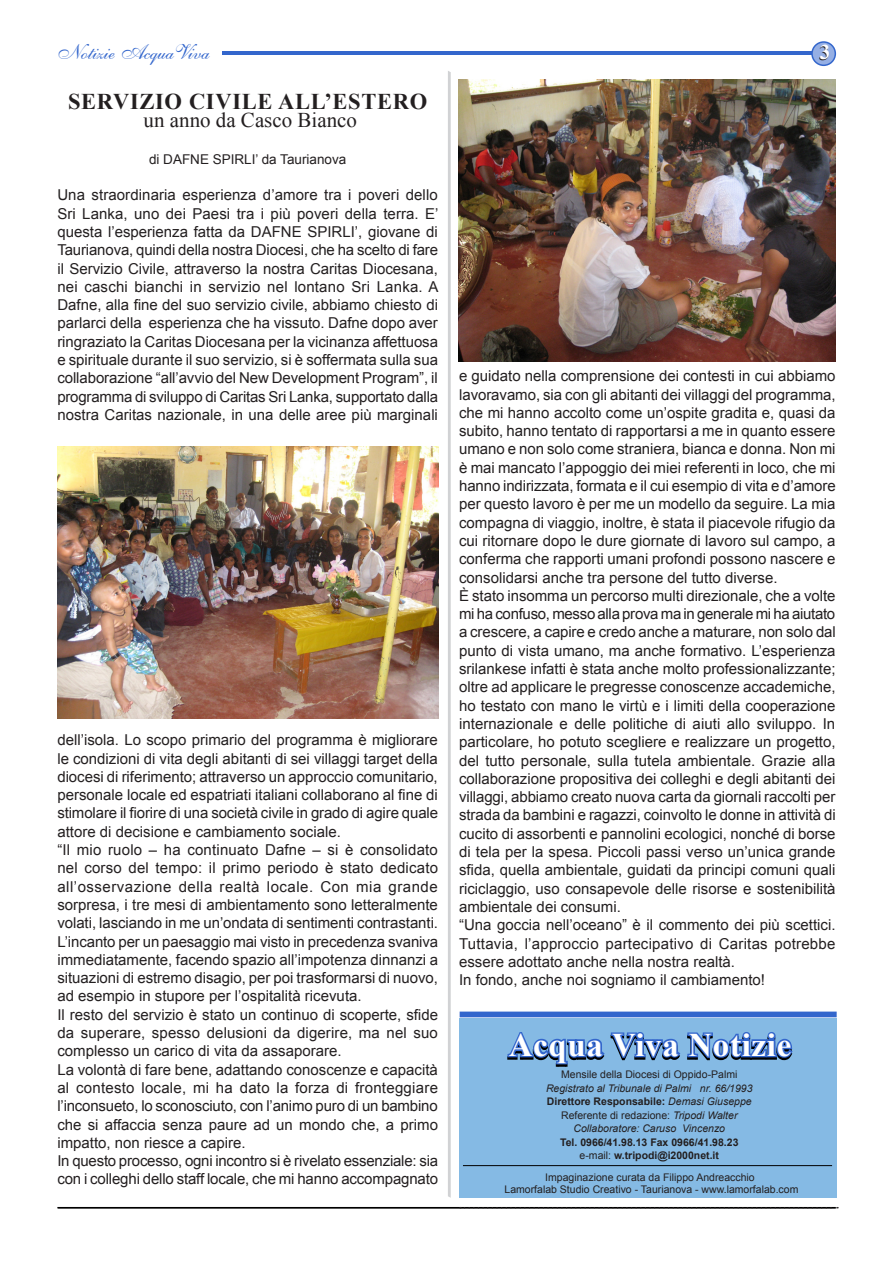
<style>
.page{position:relative;width:893px;height:1263px;background:#fff}
.page>*{position:absolute;margin:0;border:0;box-sizing:border-box;transform-origin:0 0}
.t1{font:700 33px "Times New Roman";letter-spacing:.02em;color:#fff}
.t2{font:700 22.5px "Times New Roman";letter-spacing:.03em;color:#231f20}
.t3{font:21px "Times New Roman";color:#231f20}
.t4{font:21px "English 111 Vivace BT";color:#36c}
.t5{font:700 21px "Times New Roman";color:#231f20}
.t6{font:15px/18.3px "Arial";color:#231f20;text-align:justify}
.t7{font:13.5px "Arial";color:#231f20}
.t8{font:10.5px "Arial";color:#231f20}
.t9{font:700 10.5px "Arial";color:#231f20}
.t10{font:italic 10.5px "Arial";color:#231f20}
.s1{font-weight:400;font-style:italic}
.s2{font-style:italic}
.s3{font-weight:400}
</style>
<div class="page">
<hr style="left:223px;top:52px;width:589px;height:3px;background:#36c">
<div style="left:812px;top:42px;width:23px;height:23px;background:#95afe4;border-radius:50%"></div>
<div style="left:811px;top:41px;width:25px;height:25px;border:2px solid #36c;border-radius:50%"></div>
<svg style="left:448px;top:71px;width:3px;height:1127px;background:#d5d6d7"></svg>
<hr style="left:57px;top:1207px;width:779px;height:1px;background:#000">
<svg style="left:460px;top:1207px;width:378px;height:1px"></svg>
<div style="left:460px;top:1018px;width:377px;height:179px;background:#85bae4"></div>
<svg style="left:460px;top:1011px;width:377px;height:6px"></svg>
<hr style="left:463px;top:1165px;width:369px;height:1px;background:#000">
<svg style="left:506px;top:1011px;width:288px;height:56px"></svg>
<img style="left:57px;top:446px;width:381px;height:272px">
<img style="left:459px;top:80px;width:376px;height:282px">
<p class="t4" style="left:58px;top:39px;width:153px">Notizie AcquaViva</p>
<p class="t5" style="left:819px;top:38px;width:12px">3</p>
<p class="t2" style="left:68px;top:86px;width:361px">SERVIZIO CIVILE ALL’ESTERO</p>
<p class="t3" style="left:144px;top:106px;width:215px">un anno da Casco Bianco</p>
<p class="t7" style="left:149px;top:150px;width:199px">di DAFNE SPIRLI’ da Taurianova</p>
<p class="t6" style="left:57px;top:186px;width:383px">Una straordinaria esperienza d’amore tra i poveri dello Sri Lanka, uno dei Paesi tra i più poveri della terra. E’ questa l’esperienza fatta da DAFNE SPIRLI’, giovane di Taurianova, quindi della nostra Diocesi, che ha scelto di fare il Servizio Civile, attraverso la nostra Caritas Diocesana, nei caschi bianchi in servizio nel lontano Sri Lanka. A Dafne, alla fine del suo servizio civile, abbiamo chiesto di parlarci della esperienza che ha vissuto. Dafne dopo aver ringraziato la Caritas Diocesana per la vicinanza affettuosa e spirituale durante il suo servizio, si è soffermata sulla sua collaborazione “all’avvio del New Development Program”, il programma di sviluppo di Caritas Sri Lanka, supportato dalla nostra Caritas nazionale, in una delle aree più marginali</p>
<p class="t6" style="left:57px;top:731px;width:382px">dell’isola. Lo scopo primario del programma è migliorare le condizioni di vita degli abitanti di sei villaggi target della diocesi di riferimento; attraverso un approccio comunitario, personale locale ed espatriati italiani collaborano al fine di stimolare il fiorire di una società civile in grado di agire quale attore di decisione e cambiamento sociale.</p>
<p class="t6" style="left:57px;top:841px;width:382px">“Il mio ruolo – ha continuato Dafne – si è consolidato nel corso del tempo: il primo periodo è stato dedicato all’osservazione della realtà locale. Con mia grande sorpresa, i tre mesi di ambientamento sono letteralmente volati, lasciando in me un’ondata di sentimenti contrastanti.<br>L’incanto per un paesaggio mai visto in precedenza svaniva immediatamente, facendo spazio all’impotenza dinnanzi a situazioni di estremo disagio, per poi trasformarsi di nuovo, ad esempio in stupore per l’ospitalità ricevuta.</p>
<p class="t6" style="left:57px;top:1005px;width:382px">Il resto del servizio è stato un continuo di scoperte, sfide da superare, spesso delusioni da digerire, ma nel suo complesso un carico di vita da assaporare.</p>
<p class="t6" style="left:57px;top:1060px;width:382px">La volontà di fare bene, adattando conoscenze e capacità al contesto locale, mi ha dato la forza di fronteggiare l’inconsueto, lo sconosciuto, con l’animo puro di un bambino che si affaccia senza paure ad un mondo che, a primo impatto, non riesce a capire.</p>
<p class="t6" style="left:57px;top:1152px;width:382px">In questo processo, ogni incontro si è rivelato essenziale: sia con i colleghi dello staff locale, che mi hanno accompagnato</p>
<p class="t6" style="left:459px;top:367px;width:378px">e guidato nella comprensione dei contesti in cui abbiamo lavoravamo, sia con gli abitanti dei villaggi del programma, che mi hanno accolto come un’ospite gradita e, quasi da subito, hanno tentato di rapportarsi a me in quanto essere umano e non solo come straniera, bianca e donna. Non mi è mai mancato l’appoggio dei miei referenti in loco, che mi hanno indirizzata, formata e il cui esempio di vita e d’amore per questo lavoro è per me un modello da seguire. La mia compagna di viaggio, inoltre, è stata il piacevole rifugio da cui ritornare dopo le dure giornate di lavoro sul campo, a conferma che rapporti umani profondi possono nascere e consolidarsi anche tra persone del tutto diverse.</p>
<p class="t6" style="left:459px;top:587px;width:378px">È stato insomma un percorso multi direzionale, che a volte mi ha confuso, messo alla prova ma in generale mi ha aiutato a crescere, a capire e credo anche a maturare, non solo dal punto di vista umano, ma anche formativo. L’esperienza srilankese infatti è stata anche molto professionalizzante; oltre ad applicare le pregresse conoscenze accademiche, ho testato con mano le virtù e i limiti della cooperazione internazionale e delle politiche di aiuti allo sviluppo. In particolare, ho potuto scegliere e realizzare un progetto, del tutto personale, sulla tutela ambientale. Grazie alla collaborazione propositiva dei colleghi e degli abitanti dei villaggi, abbiamo creato nuova carta da giornali raccolti per strada da bambini e ragazzi, coinvolto le donne in attività di cucito di assorbenti e pannolini ecologici, nonché di borse di tela per la spesa. Piccoli passi verso un’unica grande sfida, quella ambientale, guidati da principi comuni quali riciclaggio, uso consapevole delle risorse e sostenibilità ambientale dei consumi.</p>
<p class="t6" style="left:459px;top:916px;width:378px">“Una goccia nell’oceano” è il commento dei più scettici.<br>Tuttavia, l’approccio partecipativo di Caritas potrebbe essere adottato anche nella nostra realtà.</p>
<p class="t6" style="left:459px;top:971px;width:307px">In fondo, anche noi sogniamo il cambiamento!</p>
<p class="t1" style="left:509px;top:1022px;width:284px">Acqua Viva Notizie</p>
<p class="t8" style="left:561px;top:1068px;width:178px">Mensile della Diocesi di Oppido-Palmi</p>
<p class="t10" style="left:546px;top:1081px;width:208px">Registrato al Tribunale di Palmi nr. 66/1993</p>
<p class="t9" style="left:547px;top:1094px;width:206px">Direttore Responsabile: <span class="s1">Demasi Giuseppe</span></p>
<p class="t8" style="left:561px;top:1108px;width:178px">Referente di redazione: <span class="s2">Tripodi Walter</span></p>
<p class="t10" style="left:574px;top:1122px;width:153px">Collaboratore: Caruso Vincenzo</p>
<p class="t9" style="left:560px;top:1135px;width:180px">Tel. 0966/41.98.13 Fax 0966/41.98.23</p>
<p class="t9" style="left:580px;top:1148px;width:141px"><span class="s3">e-mail:</span> w.tripodi@i2000net.it</p>
<p class="t8" style="left:545px;top:1170px;width:211px">Impaginazione curata da Filippo Andreacchio</p>
<p class="t8" style="left:505px;top:1182px;width:295px">Lamorfalab Studio Creativo - Taurianova - www.lamorfalab.com</p>
</div>
